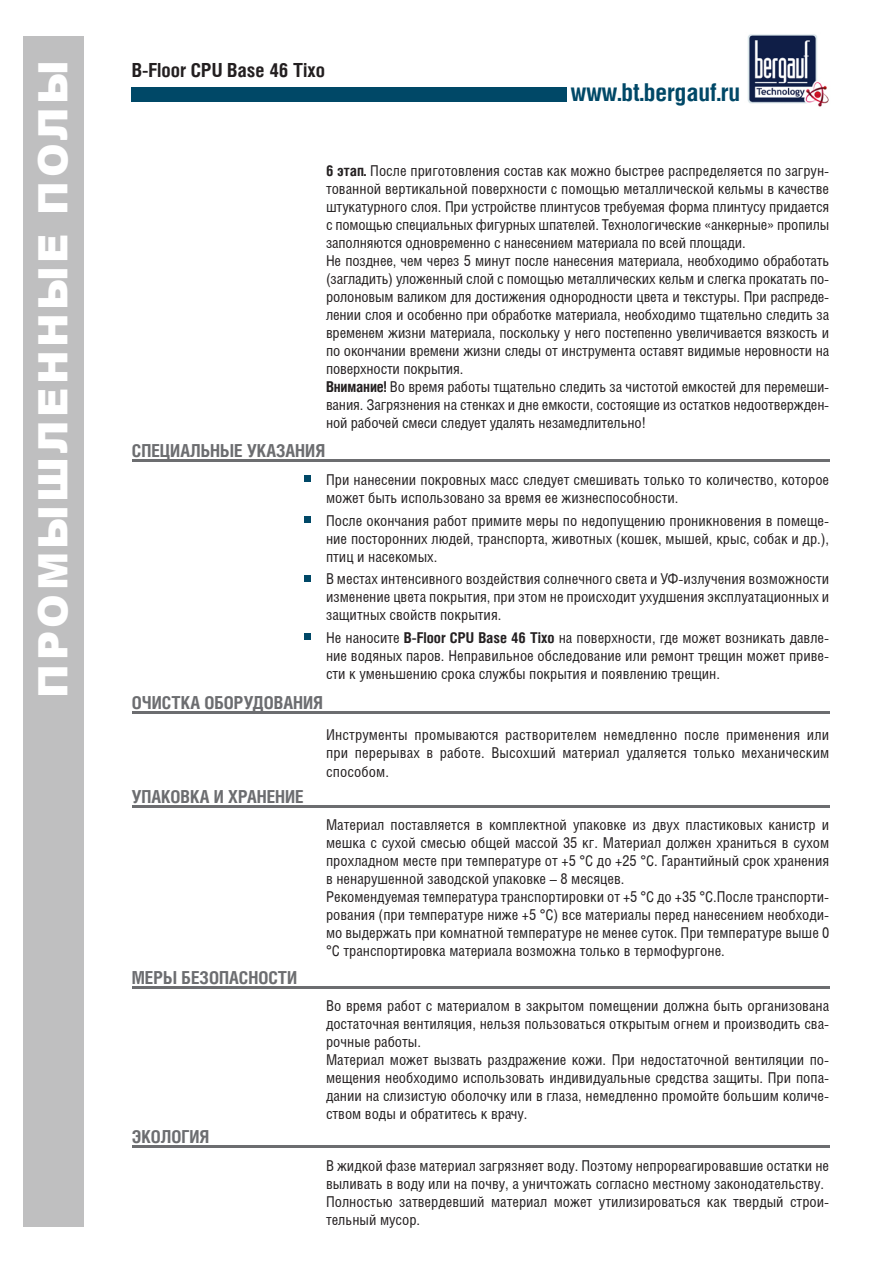
<style>
.page{position:relative;width:893px;height:1263px;background:#fff}
.page>*{position:absolute;margin:0;border:0;box-sizing:border-box;transform-origin:0 0}
.t1{font:900 40.5px "Arial";letter-spacing:.085em;color:#fff}
.t2{font:700 24.75px "Helios Cond";color:#004867}
.t3{font:700 19.5px "Helios Cond";color:#231f20}
.t4{font:700 18px "Helios Cond";color:#6c6d70}
.t5{font:15px/18px "Helios Cond";color:#231f20;text-align:justify}
.s1{font-weight:700}
</style>
<div class="page">
<div style="left:23px;top:36px;width:61px;height:1191px;background:#bfbfc0"></div>
<div style="left:132px;top:87px;width:435px;height:15px;background:#004867"></div>
<img style="left:747px;top:34px;width:82px;height:73px">
<hr style="left:132px;top:459px;width:697px;height:3px;background:#6c6d70">
<hr style="left:132px;top:710px;width:697px;height:3px;background:#6c6d70">
<hr style="left:132px;top:804px;width:697px;height:3px;background:#6c6d70">
<hr style="left:132px;top:985px;width:697px;height:3px;background:#6c6d70">
<hr style="left:132px;top:1145px;width:697px;height:3px;background:#6c6d70">
<svg style="left:305px;top:475px;width:6px;height:6px"></svg>
<svg style="left:305px;top:516px;width:6px;height:6px"></svg>
<svg style="left:305px;top:575px;width:6px;height:6px"></svg>
<svg style="left:305px;top:634px;width:6px;height:6px"></svg>
<p class="t1" style="left:24px;top:697px;width:639px;rotate:-90deg">ПРОМЫШЛЕННЫЕ ПОЛЫ</p>
<p class="t3" style="left:132px;top:59px;width:195px">B-Floor CPU Base 46 Tixo</p>
<p class="t2" style="left:571px;top:77px;width:171px">www.bt.bergauf.ru</p>
<p class="t5" style="left:326px;top:161px;width:505px"><span class="s1">6 этап.</span> После приготовления состав как можно быстрее распределяется по загрун&shy;тованной вертикальной поверхности с помощью металлической кельмы в качестве штукатурного слоя. При устройстве плинтусов требуемая форма плинтусу придается с помощью специальных фигурных шпателей. Технологические «анкерные» пропилы заполняются одновременно с нанесением материала по всей площади.</p>
<p class="t5" style="left:326px;top:251px;width:505px">Не позднее, чем через 5 минут после нанесения материала, необходимо обработать (загладить) уложенный слой с помощью металлических кельм и слегка прокатать по&shy;ролоновым валиком для достижения однородности цвета и текстуры. При распреде&shy;лении слоя и особенно при обработке материала, необходимо тщательно следить за временем жизни материала, поскольку у него постепенно увеличивается вязкость и по окончании времени жизни следы от инструмента оставят видимые неровности на поверхности покрытия.</p>
<p class="t5" style="left:326px;top:377px;width:505px"><span class="s1">Внимание!</span> Во время работы тщательно следить за чистотой емкостей для перемеши&shy;вания. Загрязнения на стенках и дне емкости, состоящие из остатков недоотвержден&shy;ной рабочей смеси следует удалять незамедлительно!</p>
<p class="t4" style="left:132px;top:440px;width:195px">СПЕЦИАЛЬНЫЕ УКАЗАНИЯ</p>
<p class="t5" style="left:326px;top:471px;width:505px">При нанесении покровных масс следует смешивать только то количество, которое может быть использовано за время ее жизнеспособности.</p>
<p class="t5" style="left:326px;top:511px;width:505px">После окончания работ примите меры по недопущению проникновения в помеще&shy;ние посторонних людей, транспорта, животных (кошек, мышей, крыс, собак и др.), птиц и насекомых.</p>
<p class="t5" style="left:326px;top:570px;width:505px">В местах интенсивного воздействия солнечного света и УФ-излучения возможности изменение цвета покрытия, при этом не происходит ухудшения эксплуатационных и защитных свойств покрытия.</p>
<p class="t5" style="left:326px;top:628px;width:505px">Не наносите <span class="s1">B-Floor CPU Base 46 Tixo</span> на поверхности, где может возникать давле&shy;ние водяных паров. Неправильное обследование или ремонт трещин может приве&shy;сти к уменьшению срока службы покрытия и появлению трещин.</p>
<p class="t4" style="left:132px;top:691px;width:193px">ОЧИСТКА ОБОРУДОВАНИЯ</p>
<p class="t4" style="left:132px;top:785px;width:173px">УПАКОВКА И ХРАНЕНИЕ</p>
<p class="t4" style="left:132px;top:966px;width:167px">МЕРЫ БЕЗОПАСНОСТИ</p>
<p class="t4" style="left:132px;top:1126px;width:79px">ЭКОЛОГИЯ</p>
<p class="t5" style="left:326px;top:726px;width:505px">Инструменты промываются растворителем немедленно после применения или при перерывах в работе. Высохший материал удаляется только механическим способом.</p>
<p class="t5" style="left:326px;top:816px;width:505px">Материал поставляется в комплектной упаковке из двух пластиковых канистр и мешка с сухой смесью общей массой 35 кг. Материал должен храниться в сухом прохладном месте при температуре от +5 °С до +25 °С. Гарантийный срок хранения в ненарушенной заводской упаковке – 8 месяцев.</p>
<p class="t5" style="left:326px;top:888px;width:505px">Рекомендуемая температура транспортировки от +5 °С до +35 °С.После транспорти&shy;рования (при температуре ниже +5 °С) все материалы перед нанесением необходи&shy;мо выдержать при комнатной температуре не менее суток. При температуре выше 0 °С транспортировка материала возможна только в термофургоне.</p>
<p class="t5" style="left:326px;top:996px;width:505px">Во время работ с материалом в закрытом помещении должна быть организована достаточная вентиляция, нельзя пользоваться открытым огнем и производить сва&shy;рочные работы.</p>
<p class="t5" style="left:326px;top:1050px;width:505px">Материал может вызвать раздражение кожи. При недостаточной вентиляции по&shy;мещения необходимо использовать индивидуальные средства защиты. При попа&shy;дании на слизистую оболочку или в глаза, немедленно промойте большим количе&shy;ством воды и обратитесь к врачу.</p>
<p class="t5" style="left:326px;top:1156px;width:505px">В жидкой фазе материал загрязняет воду. Поэтому непрореагировавшие остатки не выливать в воду или на почву, а уничтожать согласно местному законодательству.</p>
<p class="t5" style="left:326px;top:1192px;width:505px">Полностью затвердевший материал может утилизироваться как твердый строи&shy;тельный мусор.</p>
</div>
